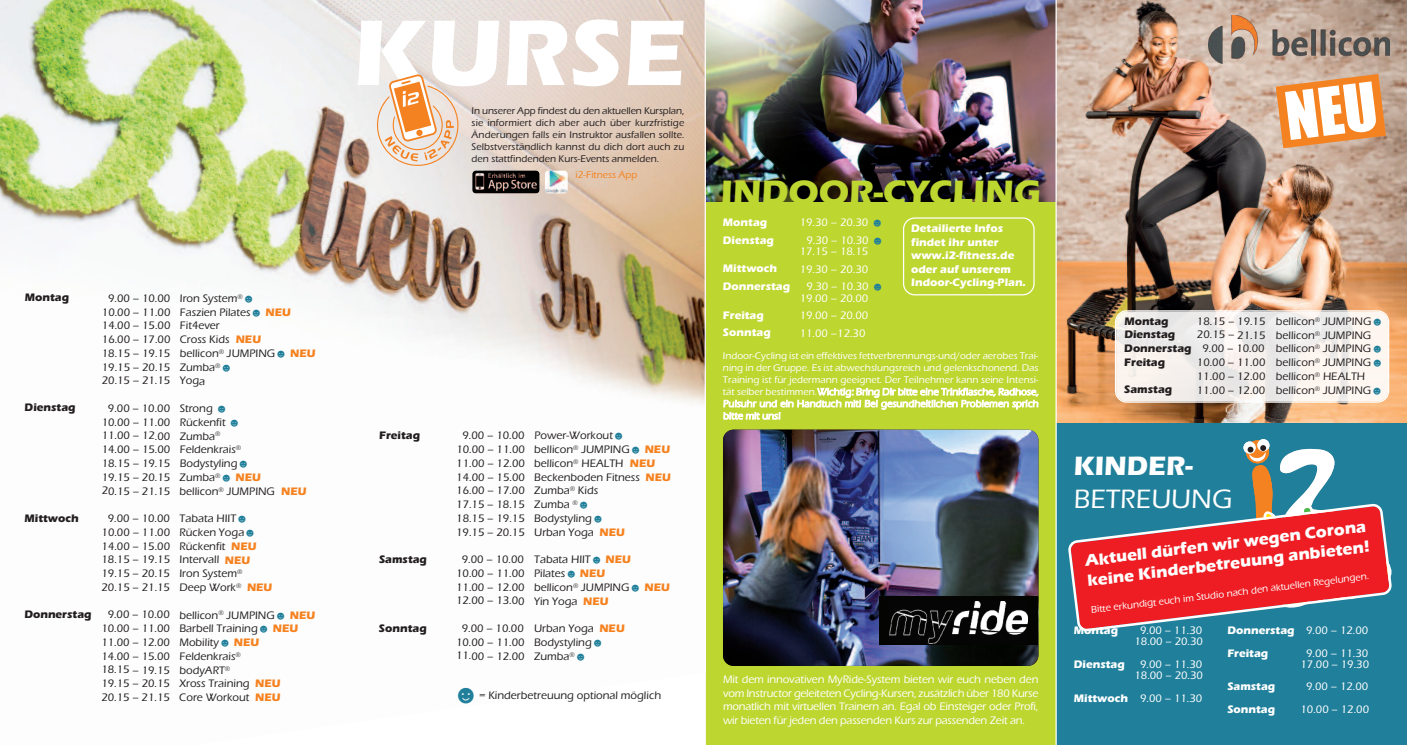
<style>
.page{position:relative;width:1407px;height:745px;background:#fff}
.page>*{position:absolute;margin:0;border:0;box-sizing:border-box;transform-origin:0 0}
.t1{font:700 96.5px "Eras ITC";color:#fff}
.t2{font:700 35px "Eras ITC";color:#bed630}
.t3{font:500 27.5px "Eras ITC";color:#fff}
.t4{font:700 27.5px "Eras ITC";color:#fff}
.t5{font:25px "Arial";color:#207f9a}
.t6{font:700 16.75px/20.1px "Eras ITC";color:#fff}
.t7{font:500 11.25px/13.8px "Eras ITC";color:#231f20}
.t8{font:500 11.25px/22.5px "Eras ITC";color:#fff;text-align:center}
.t9{font:700 11.25px/13.5px "Eras ITC";color:#fff}
.t10{font:700 11.25px "Eras ITC";color:#231f20}
.t11{font:500 10px/12px "Eras ITC";letter-spacing:-.005em;color:#fff;text-align:justify}
.t12{font:500 10px/12px "Eras ITC";color:#231f20;text-align:justify}
.t13{font:500 10px "Eras ITC";color:#f58220}
.s1{font-family:"Arial";font-weight:400;color:#207f9a}
.s2{font-weight:700;color:#f58220}
.s3{font-weight:700}
</style>
<div class="page">
<img style="left:706px;top:0;width:349px;height:202px">
<img style="left:712px;top:170px;width:343px;height:32px">
<div style="left:705px;top:202px;width:351px;height:542px;background:#bed630"></div>
<img style="left:0;top:0;width:704px;height:405px">
<div style="left:1056px;top:372px;width:351px;height:372px;background:#207f9a"></div>
<img style="left:723px;top:429px;width:315px;height:236px;border-radius:11px">
<img style="left:1057px;top:0;width:350px;height:422px">
<div style="left:880px;top:596px;width:158px;height:48px;background:#040503"></div>
<img style="left:890px;top:601px;width:137px;height:41px">
<img style="left:1208px;top:15px;width:181px;height:49px">
<svg style="left:903px;top:217px;width:131px;height:78px"></svg>
<hr style="left:704px;top:0;width:2px;height:744px;background:#fff">
<hr style="left:1055px;top:0;width:2px;height:744px;background:#fff">
<svg style="left:1115px;top:310px;width:274px;height:92px"></svg>
<img style="left:472px;top:170px;width:67px;height:23px;border-radius:4px">
<img style="left:545px;top:170px;width:23px;height:23px;border-radius:4px">
<svg style="left:377px;top:74px;width:81px;height:92px;background:#efcbaf"></svg>
<svg style="left:1068px;top:439px;width:324px;height:192px"></svg>
<svg style="left:1275px;top:74px;width:111px;height:74px;background:#eb8c3c"></svg>
<p class="t10" style="left:25px;top:290px;width:46px">Montag</p>
<p class="t10" style="left:25px;top:400px;width:52px">Dienstag</p>
<p class="t10" style="left:24px;top:510px;width:56px">Mittwoch</p>
<p class="t10" style="left:24px;top:607px;width:69px">Donnerstag</p>
<p class="t7" style="left:102px;top:291px;width:215px;text-indent:6px">9.00 – 10.00 Iron System<sup>®</sup><span class="s1">☻<br></span>10.00 – 11.00 Faszien Pilates<span class="s1">☻</span> <span class="s2">NEU<br></span>14.00 – 15.00 Fit4ever<br>16.00 – 17.00 Cross Kids <span class="s2">NEU<br></span>18.15 – 19.15 bellicon<sup>®</sup> JUMPING<span class="s1">☻</span> <span class="s2">NEU<br></span>19.15 – 20.15 Zumba<sup>®</sup><span class="s1">☻<br></span>20.15 – 21.15 Yoga</p>
<p class="t7" style="left:102px;top:401px;width:206px;text-indent:6px">9.00 – 10.00 Strong <span class="s1">☻<br></span>10.00 – 11.00 Rückenfit <span class="s1">☻<br></span>11.00 – 12.00 Zumba<sup>®<br></sup>14.00 – 15.00 Feldenkrais<sup>®<br></sup>18.15 – 19.15 Bodystyling<span class="s1">☻<br></span>19.15 – 20.15 Zumba<sup>®</sup><span class="s1">☻</span> <span class="s2">NEU<br></span>20.15 – 21.15 bellicon<sup>®</sup> JUMPING <span class="s2">NEU</span></p>
<p class="t7" style="left:102px;top:511px;width:172px;text-indent:6px">9.00 – 10.00 Tabata HIIT<span class="s1">☻<br></span>10.00 – 11.00 Rücken Yoga<span class="s1">☻<br></span>14.00 – 15.00 Rückenfit <span class="s2">NEU<br></span>18.15 – 19.15 Intervall <span class="s2">NEU<br></span>19.15 – 20.15 Iron System<sup>®<br></sup>20.15 – 21.15 Deep Work<sup>®</sup> <span class="s2">NEU</span></p>
<p class="t7" style="left:101px;top:607px;width:215px;text-indent:6px">9.00 – 10.00 bellicon<sup>®</sup> JUMPING<span class="s1">☻</span> <span class="s2">NEU<br></span>10.00 – 11.00 Barbell Training<span class="s1">☻</span> <span class="s2">NEU<br></span>11.00 – 12.00 Mobility<span class="s1">☻</span> <span class="s2">NEU<br></span>14.00 – 15.00 Feldenkrais<sup>®<br></sup>18.15 – 19.15 bodyART<sup>®<br></sup>19.15 – 20.15 Xross Training <span class="s2">NEU<br></span>20.15 – 21.15 Core Workout <span class="s2">NEU</span></p>
<h1 class="t1" style="left:353px;top:-5px;width:335px">KURSE</h1>
<p class="t12" style="left:472px;top:104px;width:214px">In unserer App findest du den aktuellen Kursplan, sie informiert dich aber auch über kurzfristige Änderungen falls ein Instruktor ausfallen sollte.<br>Selbstverständlich kannst du dich dort auch zu den stattfindenden Kurs-Events anmelden.</p>
<p class="t13" style="left:575px;top:168px;width:63px">i2-Fitness App</p>
<p class="t10" style="left:379px;top:428px;width:42px">Freitag</p>
<p class="t10" style="left:379px;top:552px;width:49px">Samstag</p>
<p class="t10" style="left:379px;top:620px;width:49px">Sonntag</p>
<p class="t7" style="left:456px;top:428px;width:216px;text-indent:6px">9.00 – 10.00 Power-Workout<span class="s1">☻<br></span>10.00 – 11.00 bellicon<sup>®</sup> JUMPING<span class="s1">☻</span> <span class="s2">NEU<br></span>11.00 – 12.00 bellicon<sup>®</sup> HEALTH <span class="s2">NEU<br></span>14.00 – 15.00 Beckenboden Fitness <span class="s2">NEU<br></span>16.00 – 17.00 Zumba<sup>®</sup> Kids<br>17.15 – 18.15 Zumba <sup>®</sup><span class="s1">☻<br></span>18.15 – 19.15 Bodystyling<span class="s1">☻<br></span>19.15 – 20.15 Urban Yoga <span class="s2">NEU</span></p>
<p class="t7" style="left:456px;top:552px;width:215px;text-indent:6px">9.00 – 10.00 Tabata HIIT<span class="s1">☻</span> <span class="s2">NEU<br></span>10.00 – 11.00 Pilates<span class="s1">☻</span> <span class="s2">NEU<br></span>11.00 – 12.00 bellicon<sup>®</sup> JUMPING<span class="s1">☻</span> <span class="s2">NEU<br></span>12.00 – 13.00 Yin Yoga <span class="s2">NEU</span></p>
<p class="t7" style="left:456px;top:621px;width:170px;text-indent:6px">9.00 – 10.00 Urban Yoga <span class="s2">NEU<br></span>10.00 – 11.00 Bodystyling<span class="s1">☻<br></span>11.00 – 12.00 Zumba<sup>®</sup><span class="s1">☻</span></p>
<h3 class="t5" style="left:453px;top:678px;width:28px">☻</h3>
<p class="t7" style="left:479px;top:688px;width:184px">= Kinderbetreuung optional möglich</p>
<h2 class="t2" style="left:721px;top:171px;width:322px">INDOOR-CYCLING</h2>
<p class="t9" style="left:723px;top:213px;width:52px;line-height:17.5px">Montag<br>Dienstag</p>
<p class="t9" style="left:723px;top:259px;width:69px;line-height:17.5px">Mittwoch<br>Donnerstag</p>
<p class="t9" style="left:723px;top:306px;width:49px;line-height:17.5px">Freitag<br>Sonntag</p>
<p class="t8" style="left:800px;top:214px;width:85px;line-height:17.5px;text-align:right">19.30 – 20.30 <span class="s1">☻<br></span>9.30 – 10.30 <span class="s1">☻</span></p>
<p class="t8" style="left:800px;top:240px;width:70px">17.15 – 18.15</p>
<p class="t8" style="left:800px;top:257px;width:70px">19.30 – 20.30</p>
<p class="t8" style="left:806px;top:275px;width:78px">9.30 – 10.30 <span class="s1">☻</span></p>
<p class="t8" style="left:800px;top:289px;width:70px;line-height:17.5px;text-align:justify">19.00 – 20.00<br>19.00 – 20.00<br>11.00 –12.30</p>
<p class="t9" style="left:911px;top:221px;width:116px">Detailierte Infos findet ihr unter www.i2-fitness.de oder auf unserem<br>Indoor-Cycling-Plan.</p>
<p class="t11" style="left:723px;top:349px;width:317px">Indoor-Cycling ist ein effektives fettverbrennungs-und/oder aerobes Trai&shy;ning in der Gruppe. Es ist abwechslungsreich und gelenkschonend. Das Training ist für jedermann geeignet. Der Teilnehmer kann seine Intensi&shy;tät selber bestimmen.Wichtig: Bring Dir bitte eine Trinkflasche, Radhose, Pulsuhr und ein Handtuch mit! Bei gesundheitlichen Problemen sprich bitte mit uns!</p>
<p class="t8" style="left:723px;top:672px;width:317px;line-height:13.5px;text-align:justify">Mit dem innovativen MyRide-System bieten wir euch neben den vom Instructor geleiteten Cycling-Kursen, zusätzlich über 180 Kurse monatlich mit virtuellen Trainern an. Egal ob Einsteiger oder Profi, wir bieten für jeden den passenden Kurs zur passenden Zeit an.</p>
<p class="t10" style="left:1124px;top:314px;width:46px">Montag</p>
<p class="t7" style="left:1197px;top:314px;width:188px">18.15 – 19.15 bellicon<sup>®</sup> JUMPING<span class="s1">☻</span></p>
<p class="t10" style="left:1124px;top:328px;width:52px">Dienstag</p>
<p class="t7" style="left:1124px;top:327px;width:260px;text-indent:73px">20.15 – 21.15 bellicon<sup>®</sup> JUMPING<br><span class="s3">Donnerstag</span> 9.00 – 10.00 bellicon<sup>®</sup> JUMPING<span class="s1">☻<br></span><span class="s3">Freitag</span></p>
<p class="t7" style="left:1197px;top:355px;width:188px">10.00 – 11.00 bellicon<sup>®</sup> JUMPING<span class="s1">☻<br></span>11.00 – 12.00 bellicon<sup>®</sup> HEALTH</p>
<p class="t10" style="left:1124px;top:383px;width:49px">Samstag</p>
<p class="t7" style="left:1197px;top:382px;width:188px">11.00 – 12.00 bellicon<sup>®</sup> JUMPING<span class="s1">☻</span></p>
<h3 class="t4" style="left:1074px;top:449px;width:121px">KINDER-</h3>
<h3 class="t3" style="left:1074px;top:481px;width:160px">BETREUUNG</h3>
<h3 class="t6" style="left:1084px;top:550px;width:286px;rotate:-7deg">Aktuell dürfen wir wegen Corona keine Kinderbetreuung anbieten!</h3>
<p class="t11" style="left:1090px;top:603px;width:281px;rotate:-7deg">Bitte erkundigt euch im Studio nach den aktuellen Regelungen.</p>
<p class="t9" style="left:1074px;top:623px;width:46px">Montag</p>
<p class="t9" style="left:1074px;top:656px;width:52px">Dienstag</p>
<p class="t9" style="left:1074px;top:690px;width:56px">Mittwoch</p>
<p class="t8" style="left:1134px;top:624px;width:70px;line-height:11.2px">9.00 – 11.30<br>18.00 – 20.30</p>
<p class="t8" style="left:1134px;top:657px;width:70px;line-height:11.2px">9.00 – 11.30<br>18.00 – 20.30</p>
<p class="t8" style="left:1140px;top:686px;width:64px">9.00 – 11.30</p>
<p class="t9" style="left:1227px;top:618px;width:69px;line-height:22.5px">Donnerstag<br>Freitag</p>
<p class="t9" style="left:1227px;top:675px;width:49px;line-height:22.5px">Samstag<br>Sonntag</p>
<p class="t8" style="left:1306px;top:618px;width:64px;text-align:left">9.00 – 12.00<br>9.00 – 11.30</p>
<p class="t8" style="left:1300px;top:652px;width:70px">17.00 – 19.30<br>9.00 – 12.00<br>10.00 – 12.00</p>
</div>
